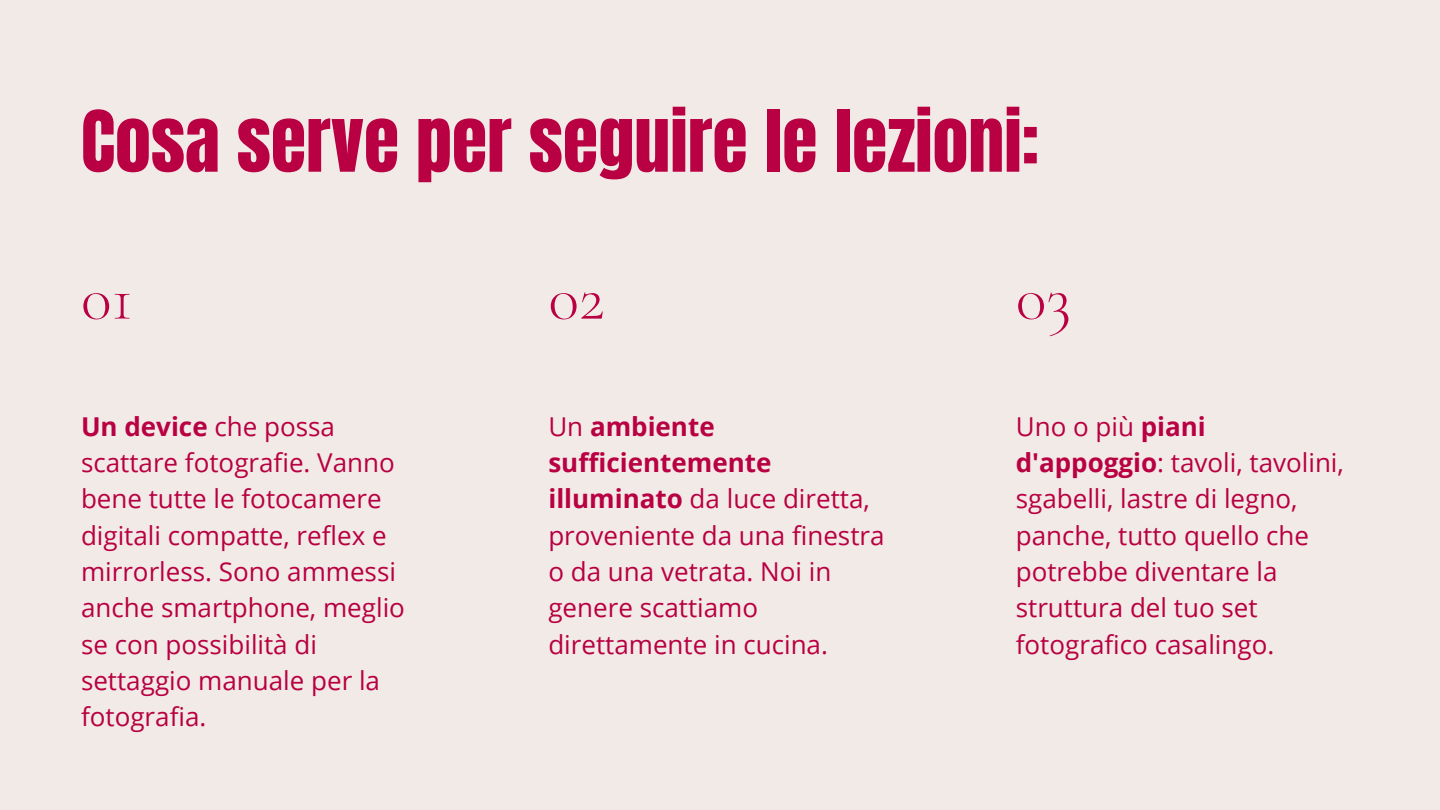
<style>
.page{position:relative;width:1440px;height:810px;background:#f2eae7}
.page>*{position:absolute;margin:0;border:0;box-sizing:border-box;transform-origin:0 0}
.t1{font:72px "Anton";color:#b80042}
.t2{font:300 64px "Cormorant Garamond";color:#b80042}
.t3{font:26px/36.3px "Open Sans";color:#b80042}
.s1{font-weight:700}
</style>
<div class="page">
<h1 class="t1" style="left:81px;top:90px;width:960px">Cosa serve per seguire le lezioni:</h1>
<h2 class="t2" style="left:81px;top:259px;width:53px">01</h2>
<p class="t3" style="left:81px;top:407px;width:325px"><span class="s1">Un device</span> che possa scattare fotografie. Vanno bene tutte le fotocamere digitali compatte, reflex e mirrorless. Sono ammessi anche smartphone, meglio se con possibilità di settaggio manuale per la fotografia.</p>
<h2 class="t2" style="left:548px;top:259px;width:58px">02</h2>
<p class="t3" style="left:548px;top:407px;width:338px">Un <span class="s1">ambiente sufficientemente illuminato</span> da luce diretta, proveniente da una finestra o da una vetrata. Noi in genere scattiamo direttamente in cucina.</p>
<h2 class="t2" style="left:1016px;top:259px;width:57px">03</h2>
<p class="t3" style="left:1016px;top:407px;width:330px">Uno o più <span class="s1">piani d'appoggio</span>: tavoli, tavolini, sgabelli, lastre di legno, panche, tutto quello che potrebbe diventare la struttura del tuo set fotografico casalingo.</p>
</div>
